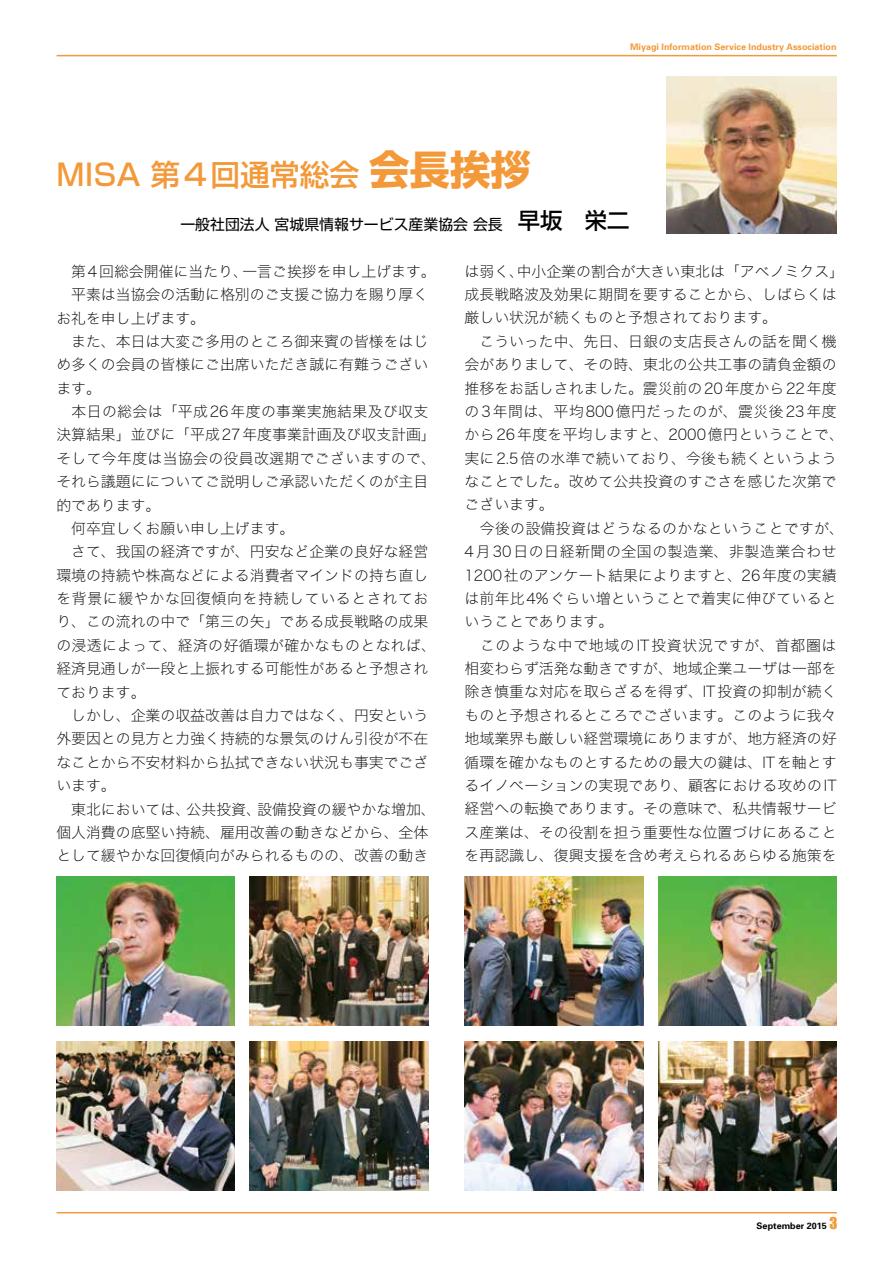
<style>
.page{position:relative;width:893px;height:1263px;background:#fff}
.page>*{position:absolute;margin:0;border:0;box-sizing:border-box;transform-origin:0 0}
.t1{font:500 29.7px "Shin Go Pr 6";color:#f39939}
.t2{font:14.85px/23.4px "Hira Kaku Std W1";color:#000}
.t3{font:14.85px "Shin Go Pr 6";color:#000}
.t4{font:700 9px "Univers";color:#f39939}
.t5{font:700 9px "Univers";color:#000}
.s1{font-weight:700;font-size:40.35px}
.s2{font-weight:500;font-size:22.35px}
.s3{font-family:"Impact";font-weight:400;font-size:15px;color:#f39939}
</style>
<div class="page">
<hr style="left:57px;top:55px;width:780px;height:1px;background:#f39939">
<hr style="left:57px;top:1212px;width:780px;height:1px;background:#f39939">
<img style="left:666px;top:77px;width:171px;height:156px">
<img style="left:56px;top:1041px;width:179px;height:150px">
<img style="left:56px;top:876px;width:179px;height:150px">
<img style="left:465px;top:876px;width:178px;height:150px">
<img style="left:465px;top:1041px;width:178px;height:150px">
<img style="left:250px;top:1041px;width:178px;height:150px">
<img style="left:250px;top:876px;width:178px;height:150px">
<img style="left:658px;top:876px;width:179px;height:150px">
<img style="left:658px;top:1041px;width:179px;height:150px">
<p class="t4" style="left:630px;top:42px;width:208px">Miyagi Information Service Industry Association</p>
<h1 class="t1" style="left:56px;top:150px;width:476px">MISA 第4回通常総会<span class="s1">会長挨拶</span></h1>
<p class="t3" style="left:180px;top:212px;width:450px">一般社団法人 宮城県情報サービス産業協会 会長 <span class="s2">早坂　栄二</span></p>
<p class="t2" style="left:56px;top:259px;width:381px">　第4回総会開催に当たり、一言ご挨拶を申し上げます。　平素は当協会の活動に格別のご支援ご協力を賜り厚くお礼を申し上げます。<br>　また、本日は大変ご多用のところ御来賓の皆様をはじめ多くの会員の皆様にご出席いただき誠に有難うございます。<br>　本日の総会は「平成26年度の事業実施結果及び収支決算結果」並びに「平成27年度事業計画及び収支計画」そして今年度は当協会の役員改選期でございますので、それら議題にについてご説明しご承認いただくのが主目的であります。<br>　何卒宜しくお願い申し上げます。<br>　さて、我国の経済ですが、円安など企業の良好な経営環境の持続や株高などによる消費者マインドの持ち直しを背景に緩やかな回復傾向を持続しているとされており、この流れの中で「第三の矢」である成長戦略の成果の浸透によって、経済の好循環が確かなものとなれば、経済見通しが一段と上振れする可能性があると予想されております。<br>　しかし、企業の収益改善は自力ではなく、円安という外要因との見方と力強く持続的な景気のけん引役が不在なことから不安材料から払拭できない状況も事実でございます。<br>　東北においては、公共投資、設備投資の緩やかな増加、個人消費の底堅い持続、雇用改善の動きなどから、全体として緩やかな回復傾向がみられるものの、改善の動き</p>
<p class="t2" style="left:465px;top:259px;width:381px">は弱く、中小企業の割合が大きい東北は「アベノミクス」成長戦略波及効果に期間を要することから、しばらくは厳しい状況が続くものと予想されております。<br>　こういった中、先日、日銀の支店長さんの話を聞く機会がありまして、その時、東北の公共工事の請負金額の推移をお話しされました。震災前の20年度から22年度の3年間は、平均800億円だったのが、震災後23年度から26年度を平均しますと、2000億円ということで、実に2.5倍の水準で続いており、今後も続くというようなことでした。改めて公共投資のすごさを感じた次第でございます。<br>　今後の設備投資はどうなるのかなということですが、<br>4月30日の日経新聞の全国の製造業、非製造業合わせ<br>1200社のアンケート結果によりますと、26年度の実績は前年比4%ぐらい増ということで着実に伸びているということであります。<br>　このような中で地域のIT投資状況ですが、首都圏は相変わらず活発な動きですが、地域企業ユーザは一部を除き慎重な対応を取らざるを得ず、IT投資の抑制が続くものと予想されるところでございます。このように我々地域業界も厳しい経営環境にありますが、地方経済の好循環を確かなものとするための最大の鍵は、ITを軸とするイノベーションの実現であり、顧客における攻めのIT経営への転換であります。その意味で、私共情報サービス産業は、その役割を担う重要性な位置づけにあることを再認識し、復興支援を含め考えられるあらゆる施策を</p>
<p class="t5" style="left:757px;top:1221px;width:82px">September 2015 <span class="s3">3</span></p>
</div>
